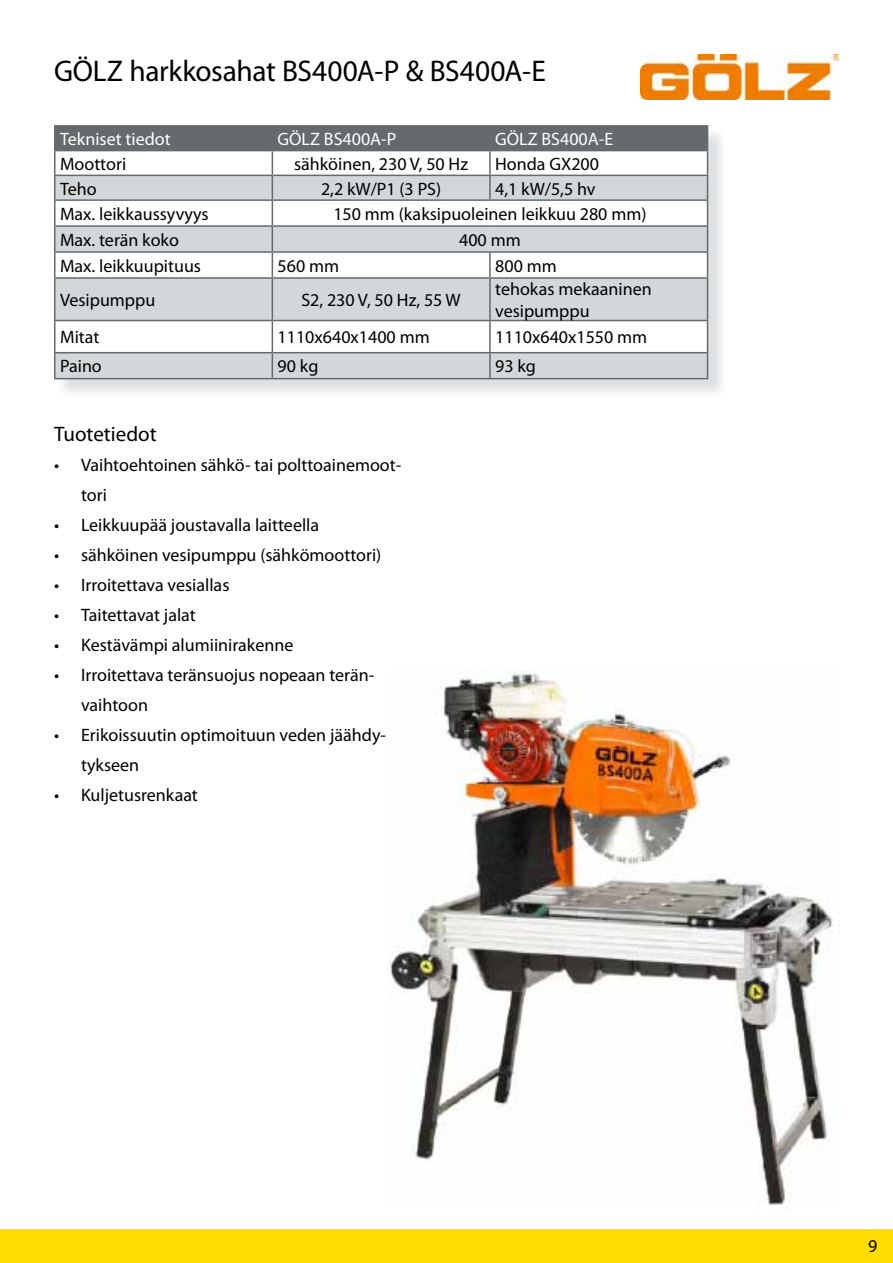
<style>
.page{position:relative;width:893px;height:1263px;background:#fff}
.page>*{position:absolute;margin:0;border:0;box-sizing:border-box;transform-origin:0 0}
.t1{font:30px "Myriad Pro";letter-spacing:-.01em;color:#000}
.t2{font:21px "Myriad Pro";color:#000}
.t3{font:18px/30px "Myriad Pro";color:#000}
.t4{font:18px "Myriad Pro";color:#fff}
</style>
<div class="page">
<div style="left:0;top:1229px;width:893px;height:34px;background:#fd0"></div>
<img style="left:640px;top:54px;width:199px;height:46px">
<div style="left:56px;top:127px;width:671px;height:271px;background:#d4d7d9;opacity:.75"></div>
<svg style="left:56px;top:279px;width:651px;height:99px;fill:#d4d7d9"></svg>
<hr style="left:54px;top:125px;width:218px;height:2px;background:#646a6e">
<hr style="left:54px;top:127px;width:2px;height:23px;background:#646a6e">
<hr style="left:272px;top:125px;width:218px;height:2px;background:#646a6e">
<hr style="left:490px;top:125px;width:218px;height:2px;background:#646a6e">
<hr style="left:54px;top:150px;width:218px;height:1px;background:#646a6e">
<hr style="left:54px;top:151px;width:2px;height:24px;background:#646a6e">
<hr style="left:54px;top:175px;width:218px;height:1px;background:#646a6e">
<hr style="left:54px;top:176px;width:2px;height:23px;background:#646a6e">
<hr style="left:54px;top:199px;width:218px;height:2px;background:#646a6e">
<hr style="left:54px;top:201px;width:2px;height:24px;background:#646a6e">
<hr style="left:54px;top:225px;width:218px;height:2px;background:#646a6e">
<hr style="left:54px;top:227px;width:2px;height:24px;background:#646a6e">
<hr style="left:54px;top:251px;width:218px;height:2px;background:#646a6e">
<hr style="left:54px;top:253px;width:2px;height:24px;background:#646a6e">
<hr style="left:54px;top:277px;width:218px;height:2px;background:#646a6e">
<hr style="left:54px;top:279px;width:2px;height:41px;background:#646a6e">
<hr style="left:272px;top:277px;width:218px;height:2px;background:#646a6e">
<hr style="left:490px;top:277px;width:218px;height:2px;background:#646a6e">
<hr style="left:54px;top:320px;width:218px;height:1px;background:#646a6e">
<hr style="left:54px;top:321px;width:2px;height:31px;background:#646a6e">
<hr style="left:272px;top:320px;width:218px;height:1px;background:#646a6e">
<hr style="left:272px;top:321px;width:1px;height:31px;background:#646a6e">
<hr style="left:490px;top:320px;width:218px;height:1px;background:#646a6e">
<hr style="left:489px;top:321px;width:2px;height:31px;background:#646a6e">
<hr style="left:707px;top:321px;width:1px;height:31px;background:#646a6e">
<hr style="left:54px;top:352px;width:218px;height:1px;background:#646a6e">
<hr style="left:54px;top:353px;width:2px;height:25px;background:#646a6e">
<hr style="left:272px;top:352px;width:218px;height:1px;background:#646a6e">
<svg style="left:272px;top:353px;width:1px;height:25px"></svg>
<hr style="left:490px;top:352px;width:218px;height:1px;background:#646a6e">
<hr style="left:489px;top:353px;width:2px;height:25px;background:#646a6e">
<svg style="left:707px;top:353px;width:1px;height:25px"></svg>
<hr style="left:54px;top:378px;width:218px;height:1px;background:#646a6e">
<hr style="left:272px;top:378px;width:218px;height:1px;background:#646a6e">
<hr style="left:490px;top:378px;width:218px;height:1px;background:#646a6e">
<svg style="left:55px;top:126px;width:653px;height:151px"></svg>
<hr style="left:272px;top:279px;width:1px;height:41px;background:#646a6e">
<hr style="left:489px;top:279px;width:2px;height:41px;background:#646a6e">
<hr style="left:707px;top:279px;width:1px;height:41px;background:#646a6e">
<img style="left:389px;top:670px;width:451px;height:539px">
<h1 class="t1" style="left:54px;top:52px;width:494px">GÖLZ harkkosahat BS400A-P &amp; BS400A-E</h1>
<p class="t4" style="left:60px;top:128px;width:112px">Tekniset tiedot</p>
<p class="t4" style="left:278px;top:128px;width:120px">GÖLZ BS400A-P</p>
<p class="t4" style="left:495px;top:128px;width:119px">GÖLZ BS400A-E</p>
<p class="t3" style="left:60px;top:148px;width:68px">Moottori</p>
<p class="t3" style="left:294px;top:148px;width:176px">sähköinen, 230 V, 50 Hz</p>
<p class="t3" style="left:495px;top:148px;width:105px">Honda GX200</p>
<p class="t3" style="left:60px;top:173px;width:38px">Teho</p>
<p class="t3" style="left:321px;top:173px;width:122px">2,2 kW/P1 (3 PS)</p>
<p class="t3" style="left:495px;top:173px;width:102px">4,1 kW/5,5 hv</p>
<p class="t3" style="left:60px;top:199px;width:150px">Max. leikkaussyvyys</p>
<p class="t3" style="left:333px;top:199px;width:315px">150 mm (kaksipuoleinen leikkuu 280 mm)</p>
<p class="t3" style="left:60px;top:224px;width:120px">Max. terän koko</p>
<p class="t3" style="left:459px;top:224px;width:63px">400 mm</p>
<p class="t3" style="left:60px;top:250px;width:143px">Max. leikkuupituus</p>
<p class="t3" style="left:278px;top:250px;width:63px">560 mm</p>
<p class="t3" style="left:495px;top:250px;width:63px">800 mm</p>
<p class="t3" style="left:60px;top:285px;width:97px">Vesipumppu</p>
<p class="t3" style="left:301px;top:285px;width:161px">S2, 230 V, 50 Hz, 55 W</p>
<p class="t3" style="left:495px;top:278px;width:158px;line-height:21.6px">tehokas mekaaninen vesipumppu</p>
<p class="t3" style="left:60px;top:322px;width:41px">Mitat</p>
<p class="t3" style="left:278px;top:322px;width:154px">1110x640x1400 mm</p>
<p class="t3" style="left:495px;top:322px;width:154px">1110x640x1550 mm</p>
<p class="t3" style="left:60px;top:351px;width:43px">Paino</p>
<p class="t3" style="left:278px;top:351px;width:42px">90 kg</p>
<p class="t3" style="left:495px;top:351px;width:42px">93 kg</p>
<p class="t2" style="left:54px;top:421px;width:104px">Tuotetiedot</p>
<p class="t3" style="left:81px;top:450px;width:322px;text-indent:-27px">• Vaihtoehtoinen sähkö- tai polttoainemoot&shy;tori</p>
<p class="t3" style="left:54px;top:510px;width:267px">• Leikkuupää joustavalla laitteella</p>
<p class="t3" style="left:54px;top:540px;width:329px">• sähköinen vesipumppu (sähkömoottori)</p>
<p class="t3" style="left:54px;top:570px;width:177px">• Irroitettava vesiallas</p>
<p class="t3" style="left:54px;top:600px;width:143px">• Taitettavat jalat</p>
<p class="t3" style="left:54px;top:630px;width:241px">• Kestävämpi alumiinirakenne</p>
<p class="t3" style="left:81px;top:660px;width:295px;text-indent:-27px">• Irroitettava teränsuojus nopeaan terän&shy;vaihtoon</p>
<p class="t3" style="left:81px;top:720px;width:306px;text-indent:-27px">• Erikoissuutin optimoituun veden jäähdy&shy;tykseen</p>
<p class="t3" style="left:54px;top:780px;width:145px">• Kuljetusrenkaat</p>
<p class="t3" style="left:868px;top:1230px;width:11px">9</p>
</div>
